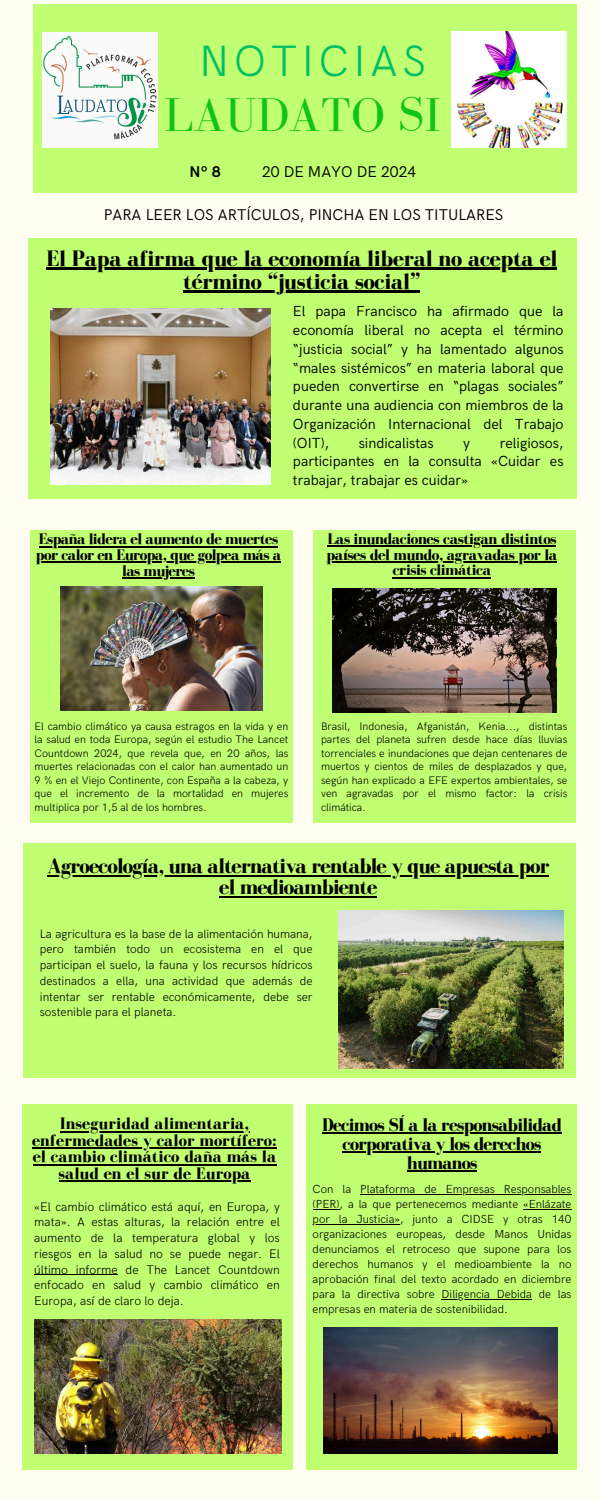
<style>
.page{position:relative;width:600px;height:1500px;background:#fffcf2}
.page>*{position:absolute;margin:0;border:0;box-sizing:border-box;transform-origin:0 0}
.t1{font:48.7px "Bodoni FLF";color:#10c417}
.t2{font:300 44px "HK Grotesk";letter-spacing:.1em;color:#00bf63}
.t3{font:700 23px "Bodoni FLF";letter-spacing:-.015em;color:#000}
.t4{font:700 21.7px/21px "Bodoni FLF";letter-spacing:-.04em;color:#000;text-align:center}
.t5{font:700 18.9px/18.8px "Bodoni FLF";letter-spacing:-.04em;color:#000;text-align:center}
.t6{font:700 17.1px/16.5px "Bodoni FLF";color:#000}
.t7{font:700 15.8px/15.8px "Bodoni FLF";letter-spacing:-.03em;color:#000;text-align:center}
.t8{font:15.6px "HK Grotesk";color:#000}
.t9{font:700 15.6px "HK Grotesk";color:#000}
.t10{font:14.6px/18.8px "HK Grotesk";color:#000;text-align:justify}
.t11{font:300 12.5px/15.8px "HK Grotesk";color:#000;text-align:justify}
.t12{font:300 12.2px/15.8px "HK Grotesk";color:#000;text-align:justify}
.t13{font:300 11.7px/15px "HK Grotesk";color:#000;text-align:justify}
.t14{font:300 10.9px/13.5px "HK Grotesk";color:#000;text-align:justify}
</style>
<div class="page">
<div style="left:33px;top:5px;width:543px;height:188px;background:#c1ff72"></div>
<div style="left:28px;top:238px;width:549px;height:260px;background:#c1ff72"></div>
<div style="left:30px;top:530px;width:263px;height:293px;background:#c1ff72"></div>
<div style="left:24px;top:843px;width:552px;height:234px;background:#c1ff72"></div>
<div style="left:306px;top:1105px;width:271px;height:365px;background:#c1ff72"></div>
<div style="left:22px;top:1105px;width:271px;height:365px;background:#c1ff72"></div>
<img style="left:338px;top:910px;width:225px;height:158px">
<img style="left:34px;top:1320px;width:248px;height:133px">
<img style="left:451px;top:32px;width:116px;height:115px">
<div style="left:313px;top:530px;width:263px;height:293px;background:#c1ff72"></div>
<img style="left:51px;top:309px;width:219px;height:175px">
<img style="left:61px;top:587px;width:201px;height:123px">
<img style="left:332px;top:589px;width:224px;height:123px">
<img style="left:323px;top:1328px;width:235px;height:125px">
<img style="left:43px;top:33px;width:115px;height:115px">
<hr style="left:46px;top:268px;width:511px;height:2px;background:#000">
<hr style="left:183px;top:290px;width:237px;height:2px;background:#000">
<hr style="left:39px;top:546px;width:239px;height:1px;background:#000">
<hr style="left:36px;top:562px;width:245px;height:1px;background:#000">
<hr style="left:122px;top:577px;width:72px;height:2px;background:#000">
<hr style="left:47px;top:875px;width:502px;height:1px;background:#000">
<hr style="left:219px;top:896px;width:158px;height:1px;background:#000">
<hr style="left:60px;top:1131px;width:189px;height:1px;background:#000">
<hr style="left:32px;top:1147px;width:245px;height:2px;background:#000">
<hr style="left:33px;top:1164px;width:243px;height:1px;background:#000">
<hr style="left:59px;top:1180px;width:191px;height:2px;background:#000">
<hr style="left:322px;top:1133px;width:239px;height:1px;background:#000">
<hr style="left:343px;top:1151px;width:198px;height:2px;background:#000">
<hr style="left:407px;top:1170px;width:70px;height:2px;background:#000">
<hr style="left:360px;top:1194px;width:211px;height:1px;background:#000">
<svg style="left:313px;top:1209px;width:27px;height:1px"></svg>
<hr style="left:523px;top:1209px;width:48px;height:1px;background:#000">
<hr style="left:313px;top:1224px;width:87px;height:1px;background:#000">
<hr style="left:442px;top:1299px;width:90px;height:1px;background:#000">
<hr style="left:34px;top:1274px;width:84px;height:1px;background:#000">
<hr style="left:327px;top:545px;width:229px;height:2px;background:#000">
<hr style="left:327px;top:561px;width:230px;height:2px;background:#000">
<hr style="left:393px;top:577px;width:98px;height:1px;background:#000">
<h5 class="t2" style="left:199px;top:37px;width:228px">NOTICIAS</h5>
<p class="t1" style="left:164px;top:89px;width:279px">LAUDATO SI</p>
<h5 class="t9" style="left:189px;top:163px;width:33px">Nº 8</h5>
<h5 class="t8" style="left:262px;top:163px;width:156px">20 DE MAYO DE 2024</h5>
<h3 class="t8" style="left:104px;top:206px;width:401px">PARA LEER LOS ARTÍCULOS, PINCHA EN LOS TITULARES</h3>
<p class="t3" style="left:46px;top:246px;width:513px">El Papa afirma que la economía liberal no acepta el</p>
<p class="t3" style="left:183px;top:268px;width:239px">término “justicia social”</p>
<p class="t10" style="left:293px;top:303px;width:272px">El papa Francisco ha afirmado que la economía liberal no acepta el término “justicia social” y ha lamentado algunos “males sistémicos” en materia laboral que pueden convertirse en “plagas sociales” durante una audiencia con miembros de la Organización Internacional del Trabajo (OIT),</p>
<p class="t10" style="left:293px;top:434px;width:272px;text-indent:207px">religiosos, participantes en la consulta «Cuidar es trabajar, trabajar es cuidar»</p>
<p class="t10" style="left:359px;top:434px;width:77px">sindicalistas</p>
<p class="t10" style="left:463px;top:434px;width:8px">y</p>
<h3 class="t7" style="left:39px;top:531px;width:241px">España lidera el aumento de muertes</h3>
<p class="t7" style="left:36px;top:547px;width:247px">por calor en Europa, que golpea más a</p>
<h6 class="t7" style="left:122px;top:563px;width:74px">las mujeres</h6>
<h3 class="t7" style="left:327px;top:531px;width:232px">Las inundaciones castigan distintos países del mundo, agravadas por la crisis climática</h3>
<h4 class="t14" style="left:35px;top:720px;width:255px">El cambio climático ya causa estragos en la vida y en la salud en toda Europa, según el estudio The Lancet Countdown 2024, que revela que, en 20 años, las muertes relacionadas con el calor han aumentado un 9 % en el Viejo Continente, con España a la cabeza, y que el incremento de la mortalidad en mujeres multiplica por 1,5 al de los hombres.</h4>
<p class="t14" style="left:321px;top:720px;width:248px">Brasil, Indonesia, Afganistán, Kenia..., distintas partes del planeta sufren desde hace días lluvias torrenciales e inundaciones que dejan centenares de muertos y cientos de miles de desplazados y que, según han explicado a EFE expertos ambientales, se ven agravadas por el mismo factor: la crisis climática.</p>
<h6 class="t4" style="left:47px;top:856px;width:504px">Agroecología, una alternativa rentable y que apuesta por el medioambiente</h6>
<p class="t12" style="left:40px;top:926px;width:274px">La agricultura es la base de la alimentación humana, pero también todo un ecosistema en el que participan el suelo, la fauna y los recursos hídricos destinados a ella, una actividad que además de intentar ser rentable económicamente, debe ser sostenible para el planeta.</p>
<p class="t6" style="left:60px;top:1115px;width:191px">Inseguridad alimentaria,</p>
<h3 class="t6" style="left:32px;top:1132px;width:246px">enfermedades y calor mortífero: el cambio climático daña más la</h3>
<p class="t6" style="left:59px;top:1165px;width:193px">salud en el sur de Europa</p>
<p class="t11" style="left:34px;top:1199px;width:247px">«El cambio climático está aquí, en Europa, y mata». A estas alturas, la relación entre el aumento de la temperatura global y los riesgos en la salud no se puede negar. El último informe de The Lancet Countdown enfocado en salud y cambio climático en Europa, así de claro lo deja.</p>
<h4 class="t5" style="left:322px;top:1115px;width:241px">Decimos SÍ a la responsabilidad</h4>
<p class="t5" style="left:343px;top:1134px;width:200px">corporativa y los derechos humanos</p>
<p class="t13" style="left:313px;top:1182px;width:260px">Con la Plataforma de Empresas Responsables (PER), a la que pertenecemos mediante «Enlázate por la Justicia», junto a CIDSE y otras 140 organizaciones europeas, desde Manos Unidas denunciamos el retroceso que supone para los derechos humanos y el medioambiente la no aprobación final del texto acordado en diciembre para la directiva sobre Diligencia Debida de las empresas en materia de sostenibilidad.</p>
</div>
